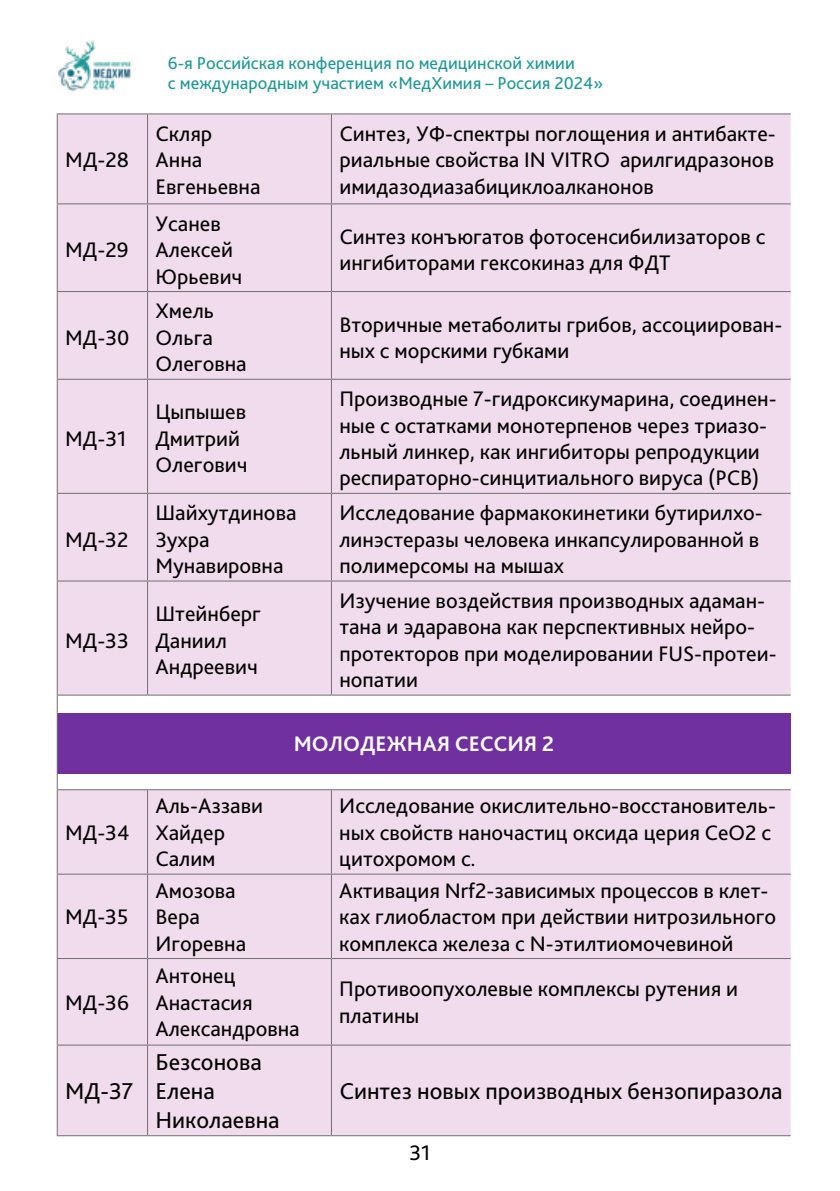
<style>
.page{position:relative;width:840px;height:1191px;background:#fff}
.page>*{position:absolute;margin:0;border:0;box-sizing:border-box;transform-origin:0 0}
.t1{font:24px/28.8px "Bliss Pro";color:#000}
.t2{font:22px/26.4px "Bliss Pro";color:#000}
.t3{font:700 22px "Bliss Pro";color:#fff}
.t4{font:18px/20px "Bliss Pro";color:#1c9795}
</style>
<div class="page">
<img style="left:58px;top:40px;width:74px;height:52px">
<div style="left:58px;top:114px;width:732px;height:1021px;background:#f1dced"></div>
<div style="left:57px;top:712px;width:733px;height:61px;background:#7030a0"></div>
<hr style="left:57px;top:114px;width:1px;height:89px;background:#706f6f">
<hr style="left:147px;top:114px;width:1px;height:89px;background:#706f6f">
<hr style="left:331px;top:114px;width:1px;height:89px;background:#706f6f">
<hr style="left:57px;top:203px;width:90px;height:1px;background:#706f6f">
<hr style="left:147px;top:203px;width:184px;height:1px;background:#706f6f">
<hr style="left:331px;top:203px;width:459px;height:1px;background:#706f6f">
<hr style="left:57px;top:113px;width:90px;height:1px;background:#706f6f">
<hr style="left:147px;top:113px;width:184px;height:1px;background:#706f6f">
<hr style="left:331px;top:113px;width:459px;height:1px;background:#706f6f">
<hr style="left:57px;top:204px;width:1px;height:87px;background:#706f6f">
<hr style="left:147px;top:204px;width:1px;height:87px;background:#706f6f">
<hr style="left:331px;top:204px;width:1px;height:87px;background:#706f6f">
<hr style="left:57px;top:291px;width:90px;height:1px;background:#706f6f">
<hr style="left:57px;top:292px;width:1px;height:87px;background:#706f6f">
<hr style="left:147px;top:291px;width:184px;height:1px;background:#706f6f">
<hr style="left:147px;top:292px;width:1px;height:87px;background:#706f6f">
<hr style="left:331px;top:291px;width:459px;height:1px;background:#706f6f">
<hr style="left:331px;top:292px;width:1px;height:87px;background:#706f6f">
<hr style="left:57px;top:379px;width:90px;height:1px;background:#706f6f">
<hr style="left:57px;top:380px;width:1px;height:113px;background:#706f6f">
<hr style="left:147px;top:379px;width:184px;height:1px;background:#706f6f">
<hr style="left:147px;top:380px;width:1px;height:113px;background:#706f6f">
<hr style="left:331px;top:379px;width:459px;height:1px;background:#706f6f">
<hr style="left:331px;top:380px;width:1px;height:113px;background:#706f6f">
<hr style="left:57px;top:493px;width:90px;height:1px;background:#706f6f">
<hr style="left:57px;top:494px;width:1px;height:86px;background:#706f6f">
<hr style="left:147px;top:493px;width:184px;height:1px;background:#706f6f">
<hr style="left:147px;top:494px;width:1px;height:86px;background:#706f6f">
<hr style="left:331px;top:493px;width:459px;height:1px;background:#706f6f">
<hr style="left:331px;top:494px;width:1px;height:86px;background:#706f6f">
<hr style="left:57px;top:580px;width:90px;height:1px;background:#706f6f">
<hr style="left:57px;top:581px;width:1px;height:113px;background:#706f6f">
<hr style="left:147px;top:580px;width:184px;height:1px;background:#706f6f">
<hr style="left:147px;top:581px;width:1px;height:113px;background:#706f6f">
<hr style="left:331px;top:580px;width:459px;height:1px;background:#706f6f">
<hr style="left:331px;top:581px;width:1px;height:113px;background:#706f6f">
<hr style="left:57px;top:694px;width:90px;height:1px;background:#706f6f">
<svg style="left:57px;top:695px;width:1px;height:17px"></svg>
<hr style="left:147px;top:694px;width:184px;height:1px;background:#706f6f">
<hr style="left:331px;top:694px;width:459px;height:1px;background:#706f6f">
<hr style="left:57px;top:712px;width:1px;height:61px;background:#706f6f">
<svg style="left:57px;top:773px;width:1px;height:16px"></svg>
<hr style="left:57px;top:789px;width:90px;height:1px;background:#706f6f">
<hr style="left:57px;top:790px;width:1px;height:83px;background:#706f6f">
<hr style="left:147px;top:789px;width:184px;height:1px;background:#706f6f">
<hr style="left:147px;top:790px;width:1px;height:83px;background:#706f6f">
<hr style="left:331px;top:789px;width:459px;height:1px;background:#706f6f">
<hr style="left:331px;top:790px;width:1px;height:83px;background:#706f6f">
<hr style="left:147px;top:873px;width:184px;height:1px;background:#706f6f">
<hr style="left:331px;top:873px;width:459px;height:1px;background:#706f6f">
<hr style="left:331px;top:874px;width:1px;height:84px;background:#706f6f">
<hr style="left:57px;top:873px;width:90px;height:1px;background:#706f6f">
<hr style="left:57px;top:874px;width:1px;height:84px;background:#706f6f">
<hr style="left:147px;top:874px;width:1px;height:84px;background:#706f6f">
<hr style="left:57px;top:958px;width:90px;height:1px;background:#706f6f">
<hr style="left:57px;top:959px;width:1px;height:85px;background:#706f6f">
<hr style="left:147px;top:958px;width:184px;height:1px;background:#706f6f">
<hr style="left:147px;top:959px;width:1px;height:85px;background:#706f6f">
<hr style="left:331px;top:958px;width:459px;height:1px;background:#706f6f">
<hr style="left:331px;top:959px;width:1px;height:85px;background:#706f6f">
<hr style="left:57px;top:1044px;width:90px;height:1px;background:#706f6f">
<hr style="left:57px;top:1045px;width:1px;height:90px;background:#706f6f">
<hr style="left:147px;top:1044px;width:184px;height:1px;background:#706f6f">
<hr style="left:147px;top:1045px;width:1px;height:90px;background:#706f6f">
<hr style="left:331px;top:1044px;width:459px;height:1px;background:#706f6f">
<hr style="left:331px;top:1045px;width:1px;height:90px;background:#706f6f">
<hr style="left:57px;top:1135px;width:90px;height:1px;background:#706f6f">
<hr style="left:147px;top:1135px;width:184px;height:1px;background:#706f6f">
<hr style="left:331px;top:1135px;width:459px;height:1px;background:#706f6f">
<p class="t2" style="left:65px;top:146px;width:65px">МД-28</p>
<p class="t2" style="left:65px;top:236px;width:65px">МД-29</p>
<p class="t2" style="left:65px;top:324px;width:66px">МД-30</p>
<p class="t2" style="left:65px;top:425px;width:63px">МД-31</p>
<p class="t2" style="left:65px;top:525px;width:65px">МД-32</p>
<p class="t2" style="left:65px;top:626px;width:65px">МД-33</p>
<p class="t2" style="left:65px;top:818px;width:66px">МД-34</p>
<p class="t2" style="left:65px;top:903px;width:65px">МД-35</p>
<p class="t2" style="left:65px;top:988px;width:65px">МД-36</p>
<p class="t1" style="left:65px;top:1076px;width:70px">МД-37</p>
<p class="t4" style="left:168px;top:52px;width:436px">6-я Российская конференция по медицинской химии<br>с международным участием «МедХимия – Россия 2024»</p>
<p class="t2" style="left:155px;top:120px;width:106px">Скляр<br>Анна<br>Евгеньевна</p>
<p class="t2" style="left:339px;top:120px;width:437px;text-align:justify">Синтез, УФ-спектры поглощения и антибакте&shy;риальные свойства IN VITRO арилгидразонов имидазодиазабициклоалканонов</p>
<p class="t2" style="left:155px;top:210px;width:88px">Усанев<br>Алексей<br>Юрьевич</p>
<p class="t2" style="left:155px;top:297px;width:93px">Хмель<br>Ольга<br>Олеговна</p>
<p class="t2" style="left:155px;top:398px;width:93px">Цыпышев<br>Дмитрий<br>Олегович</p>
<p class="t2" style="left:339px;top:223px;width:427px">Синтез конъюгатов фотосенсибилизаторов с ингибиторами гексокиназ для ФДТ</p>
<p class="t2" style="left:339px;top:311px;width:444px">Вторичные метаболиты грибов, ассоциирован&shy;ных с морскими губками</p>
<p class="t2" style="left:339px;top:385px;width:438px">Производные 7-гидроксикумарина, соединен&shy;ные с остатками монотерпенов через триазо&shy;льный линкер, как ингибиторы репродукции респираторно-синцитиального вируса (РСВ)</p>
<p class="t2" style="left:155px;top:499px;width:142px">Шайхутдинова<br>Зухра<br>Мунавировна</p>
<p class="t2" style="left:339px;top:499px;width:424px">Исследование фармакокинетики бутирилхо&shy;линэстеразы человека инкапсулированной в полимерсомы на мышах</p>
<p class="t2" style="left:155px;top:600px;width:107px">Штейнберг<br>Даниил<br>Андреевич</p>
<p class="t2" style="left:339px;top:587px;width:438px">Изучение воздействия производных адаман&shy;тана и эдаравона как перспективных нейро&shy;протекторов при моделировании FUS-протеи&shy;нопатии</p>
<p class="t3" style="left:293px;top:730px;width:261px">МОЛОДЕЖНАЯ СЕССИЯ 2</p>
<p class="t2" style="left:155px;top:792px;width:109px">Аль-Аззави<br>Хайдер<br>Салим</p>
<p class="t2" style="left:339px;top:792px;width:438px">Исследование окислительно-восстановитель&shy;ных свойств наночастиц оксида церия CeO2 с цитохромом с.</p>
<p class="t2" style="left:155px;top:876px;width:92px">Амозова<br>Вера<br>Игоревна</p>
<p class="t2" style="left:339px;top:876px;width:438px">Активация Nrf2-зависимых процессов в клет&shy;ках глиобластом при действии нитрозильного комплекса железа с N-этилтиомочевиной</p>
<p class="t2" style="left:155px;top:962px;width:146px">Антонец<br>Анастасия<br>Александровна</p>
<p class="t1" style="left:155px;top:1047px;width:126px">Безсонова<br>Елена<br>Николаевна</p>
<p class="t2" style="left:339px;top:975px;width:400px">Противоопухолевые комплексы рутения и платины</p>
<p class="t1" style="left:339px;top:1076px;width:444px">Синтез новых производных бензопиразола</p>
<p class="t2" style="left:409px;top:1138px;width:23px">31</p>
</div>
